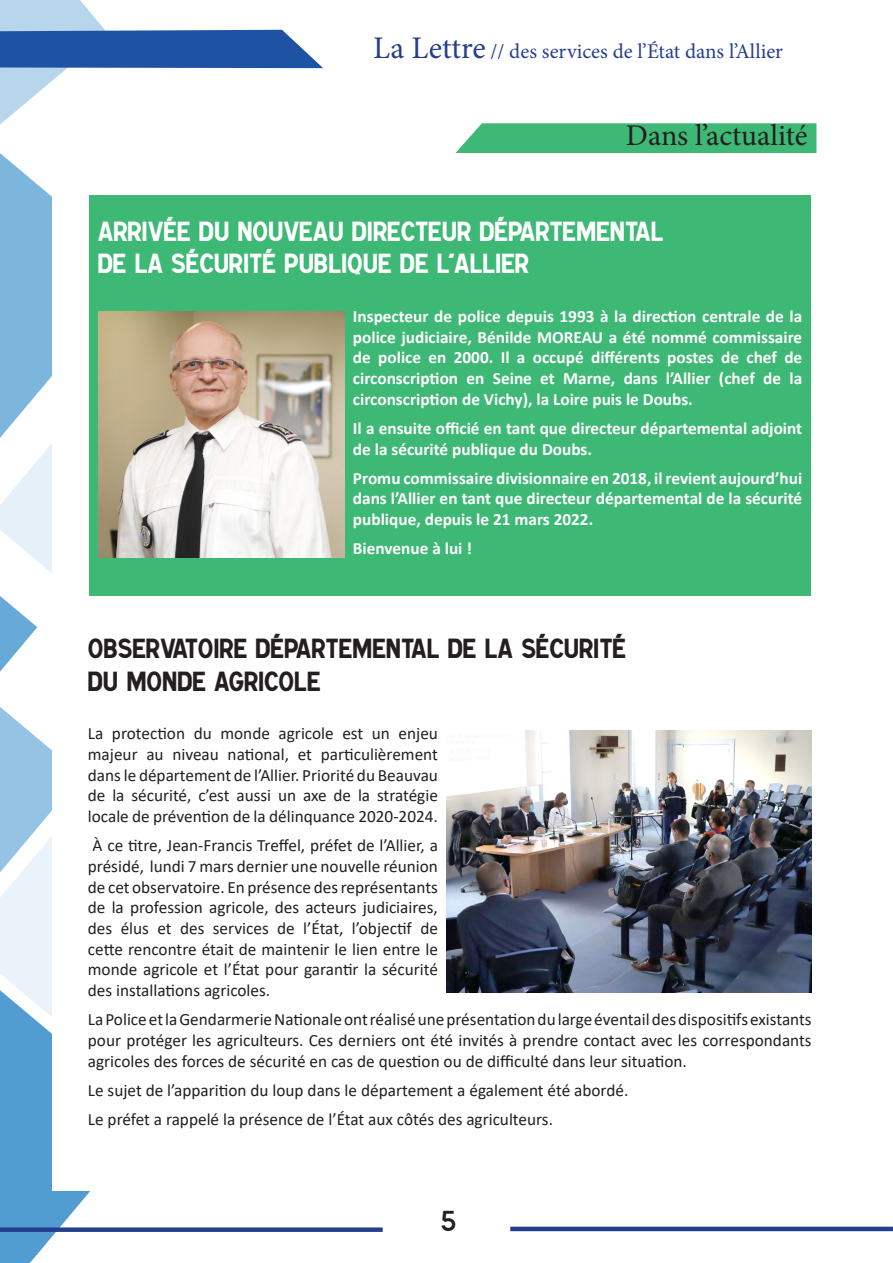
<style>
.page{position:relative;width:893px;height:1263px;background:#fff}
.page>*{position:absolute;margin:0;border:0;box-sizing:border-box;transform-origin:0 0}
.t1{font:30px "Minion Pro";color:#231f20}
.t2{font:27px/32.4px "Caracteres L1";color:#fff}
.t3{font:27px/32.4px "Caracteres L1";color:#231f20}
.t4{font:25.5px "Caracteres L2";color:#231f20}
.t5{font:21px "Minion Pro";color:#253f8e}
.t6{font:17.25px/20.7px "Calibri";color:#231f20;text-align:justify}
.t7{font:700 17.25px/20.7px "Calibri";color:#fff;text-align:justify}
.s1{font-size:31.5px}
</style>
<div class="page">
<hr style="left:510px;top:1227px;width:383px;height:4px;background:#253f8e">
<svg style="left:0;top:465px;width:52px;height:490px"></svg>
<svg style="left:0;top:955px;width:91px;height:308px;fill:#519dd1"></svg>
<svg style="left:0;top:197px;width:52px;height:268px;fill:#7db6dd"></svg>
<svg style="left:0;top:0;width:323px;height:197px"></svg>
<div style="left:0;top:1227px;width:383px;height:5px;background:#253f8e"></div>
<svg style="left:455px;top:123px;width:361px;height:30px;background:#46bb7b"></svg>
<div style="left:53px;top:154px;width:776px;height:1036px;background:#fff"></div>
<div style="left:89px;top:196px;width:722px;height:400px;background:#3db875"></div>
<img style="left:99px;top:312px;width:245px;height:246px">
<img style="left:446px;top:730px;width:365px;height:262px">
<p class="t5" style="left:373px;top:37px;width:411px"><span class="s1">La Lettre</span> // des services de l’État dans l’Allier</p>
<p class="t1" style="left:626px;top:115px;width:183px">Dans l’actualité</p>
<p class="t2" style="left:98px;top:215px;width:567px">ARRIVÉE DU NOUVEAU DIRECTEUR DÉPARTEMENTAL<br>DE LA SÉCURITÉ PUBLIQUE DE L'ALLIER</p>
<p class="t7" style="left:353px;top:305px;width:451px">Inspecteur de police depuis 1993 à la direction centrale de la police judiciaire, Bénilde MOREAU a été nommé commissaire de police en 2000. Il a occupé différents postes de chef de circonscription en Seine et Marne, dans l’Allier (chef de la circonscription de Vichy), la Loire puis le Doubs.</p>
<p class="t7" style="left:353px;top:417px;width:451px">Il a ensuite officié en tant que directeur départemental adjoint de la sécurité publique du Doubs.</p>
<p class="t7" style="left:353px;top:467px;width:451px">Promu commissaire divisionnaire en 2018, il revient aujourd’hui dans l’Allier en tant que directeur départemental de la sécurité publique, depuis le 21 mars 2022.</p>
<p class="t7" style="left:353px;top:538px;width:121px">Bienvenue à lui !</p>
<p class="t3" style="left:88px;top:632px;width:540px">OBSERVATOIRE DÉPARTEMENTAL DE LA SÉCURITÉ<br>DU MONDE AGRICOLE</p>
<p class="t6" style="left:88px;top:723px;width:352px">La protection du monde agricole est un enjeu majeur au niveau national, et particulièrement dans le département de l’Allier. Priorité du Beauvau de la sécurité, c’est aussi un axe de la stratégie locale de prévention de la délinquance 2020-2024.</p>
<p class="t6" style="left:88px;top:835px;width:352px">À ce titre, Jean-Francis Treffel, préfet de l’Allier, a présidé, lundi 7 mars dernier une nouvelle réunion de cet observatoire. En présence des représentants de la profession agricole, des acteurs judiciaires, des élus et des services de l’État, l’objectif de cette rencontre était de maintenir le lien entre le monde agricole et l’État pour garantir la sécurité des installations agricoles.</p>
<p class="t6" style="left:88px;top:1009px;width:725px">La Police et la Gendarmerie Nationale ont réalisé une présentation du large éventail des dispositifs existants pour protéger les agriculteurs. Ces derniers ont été invités à prendre contact avec les correspondants agricoles des forces de sécurité en cas de question ou de difficulté dans leur situation.</p>
<p class="t6" style="left:88px;top:1079px;width:542px">Le sujet de l’apparition du loup dans le département a également été abordé.</p>
<p class="t6" style="left:88px;top:1108px;width:467px">Le préfet a rappelé la présence de l’État aux côtés des agriculteurs.</p>
<h3 class="t4" style="left:441px;top:1206px;width:17px">5</h3>
</div>
